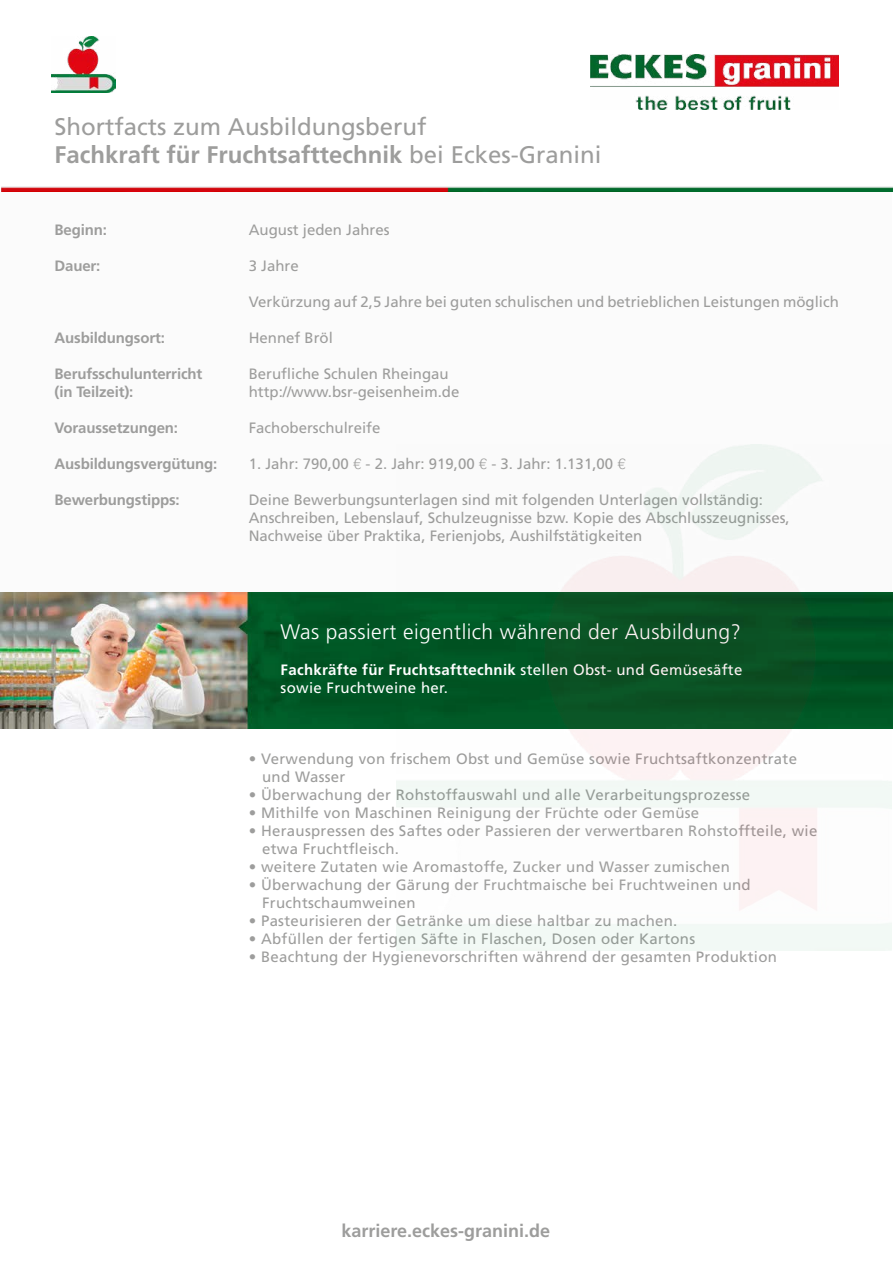
<style>
.page{position:relative;width:893px;height:1263px;background:#fff}
.page>*{position:absolute;margin:0;border:0;box-sizing:border-box;transform-origin:0 0}
.t1{font:24px/28.8px "Frutiger";color:#9d9d9c}
.t2{font:300 21px "Frutiger";letter-spacing:.02em;color:#fff}
.t3{font:700 18px "Frutiger";color:#9d9d9c}
.t4{font:15px/18px "Frutiger";letter-spacing:.02em;color:#9d9d9c}
.t5{font:15px/18px "Frutiger";color:#9d9d9c}
.t6{font:700 15px/18px "Frutiger";letter-spacing:-.01em;color:#9d9d9c}
.t7{font:15px/18px "Frutiger";letter-spacing:.02em;color:#fff}
.s1{font-weight:700}
.s2{font-family:"Helvetica";font-weight:300}
</style>
<div class="page">
<div style="left:0;top:189px;width:891px;height:403px;background:#fbfbfb"></div>
<img style="left:590px;top:54px;width:249px;height:56px">
<img style="left:1px;top:186px;width:892px;height:5px">
<img style="left:51px;top:36px;width:64px;height:56px">
<img style="left:0;top:592px;width:893px;height:137px">
<img style="left:396px;top:444px;width:495px;height:506px">
<h1 class="t1" style="left:55px;top:112px;width:548px">Shortfacts zum Ausbildungsberuf<br><span class="s1">Fachkraft für Fruchtsafttechnik</span> bei Eckes-Granini</h1>
<p class="t6" style="left:55px;top:221px;width:54px">Beginn:</p>
<p class="t6" style="left:55px;top:257px;width:47px">Dauer:</p>
<p class="t6" style="left:55px;top:329px;width:112px">Ausbildungsort:</p>
<p class="t6" style="left:55px;top:365px;width:149px">Berufsschulunterricht (in Teilzeit):</p>
<p class="t6" style="left:55px;top:419px;width:125px">Voraussetzungen:</p>
<p class="t6" style="left:55px;top:455px;width:164px">Ausbildungsvergütung:</p>
<p class="t6" style="left:55px;top:491px;width:127px">Bewerbungstipps:</p>
<p class="t5" style="left:249px;top:221px;width:142px">August jeden Jahres</p>
<p class="t4" style="left:249px;top:257px;width:52px">3 Jahre</p>
<p class="t5" style="left:249px;top:293px;width:592px">Verkürzung auf 2,5 Jahre bei guten schulischen und betrieblichen Leistungen möglich</p>
<p class="t5" style="left:249px;top:329px;width:86px">Hennef Bröl</p>
<p class="t5" style="left:249px;top:365px;width:212px">Berufliche Schulen Rheingau http://www.bsr-geisenheim.de</p>
<p class="t5" style="left:249px;top:419px;width:133px">Fachoberschulreife</p>
<p class="t5" style="left:249px;top:455px;width:378px">1. Jahr: 790,00 <span class="s2">€</span> - 2. Jahr: 919,00 <span class="s2">€</span> - 3. Jahr: 1.131,00 <span class="s2">€</span></p>
<p class="t5" style="left:249px;top:491px;width:542px">Deine Bewerbungsunterlagen sind mit folgenden Unterlagen vollständig:<br>Anschreiben, Lebenslauf, Schulzeugnisse bzw. Kopie des Abschlusszeugnisses,<br>Nachweise über Praktika, Ferienjobs, Aushilfstätigkeiten</p>
<h2 class="t2" style="left:281px;top:620px;width:462px">Was passiert eigentlich während der Ausbildung?</h2>
<p class="t7" style="left:281px;top:660px;width:463px"><span class="s1">Fachkräfte für Fruchtsafttechnik</span> stellen Obst- und Gemüsesäfte sowie Fruchtweine her.</p>
<p class="t4" style="left:262px;top:750px;width:536px;text-indent:-13px">• Verwendung von frischem Obst und Gemüse sowie Fruchtsaftkonzentrate und Wasser</p>
<p class="t4" style="left:249px;top:786px;width:503px">• Überwachung der Rohstoffauswahl und alle Verarbeitungsprozesse</p>
<p class="t4" style="left:249px;top:804px;width:452px">• Mithilfe von Maschinen Reinigung der Früchte oder Gemüse</p>
<p class="t4" style="left:262px;top:822px;width:557px;text-indent:-13px">• Herauspressen des Saftes oder Passieren der verwertbaren Rohstoffteile, wie etwa Fruchtfleisch.</p>
<p class="t4" style="left:249px;top:858px;width:483px">• weitere Zutaten wie Aromastoffe, Zucker und Wasser zumischen</p>
<p class="t4" style="left:262px;top:876px;width:490px;text-indent:-13px">• Überwachung der Gärung der Fruchtmaische bei Fruchtweinen und<br>Fruchtschaumweinen</p>
<p class="t4" style="left:249px;top:912px;width:430px">• Pasteurisieren der Getränke um diese haltbar zu machen.</p>
<p class="t4" style="left:249px;top:930px;width:448px">• Abfüllen der fertigen Säfte in Flaschen, Dosen oder Kartons</p>
<p class="t4" style="left:249px;top:948px;width:530px">• Beachtung der Hygienevorschriften während der gesamten Produktion</p>
<p class="t3" style="left:341px;top:1220px;width:210px">karriere.eckes-granini.de</p>
</div>
